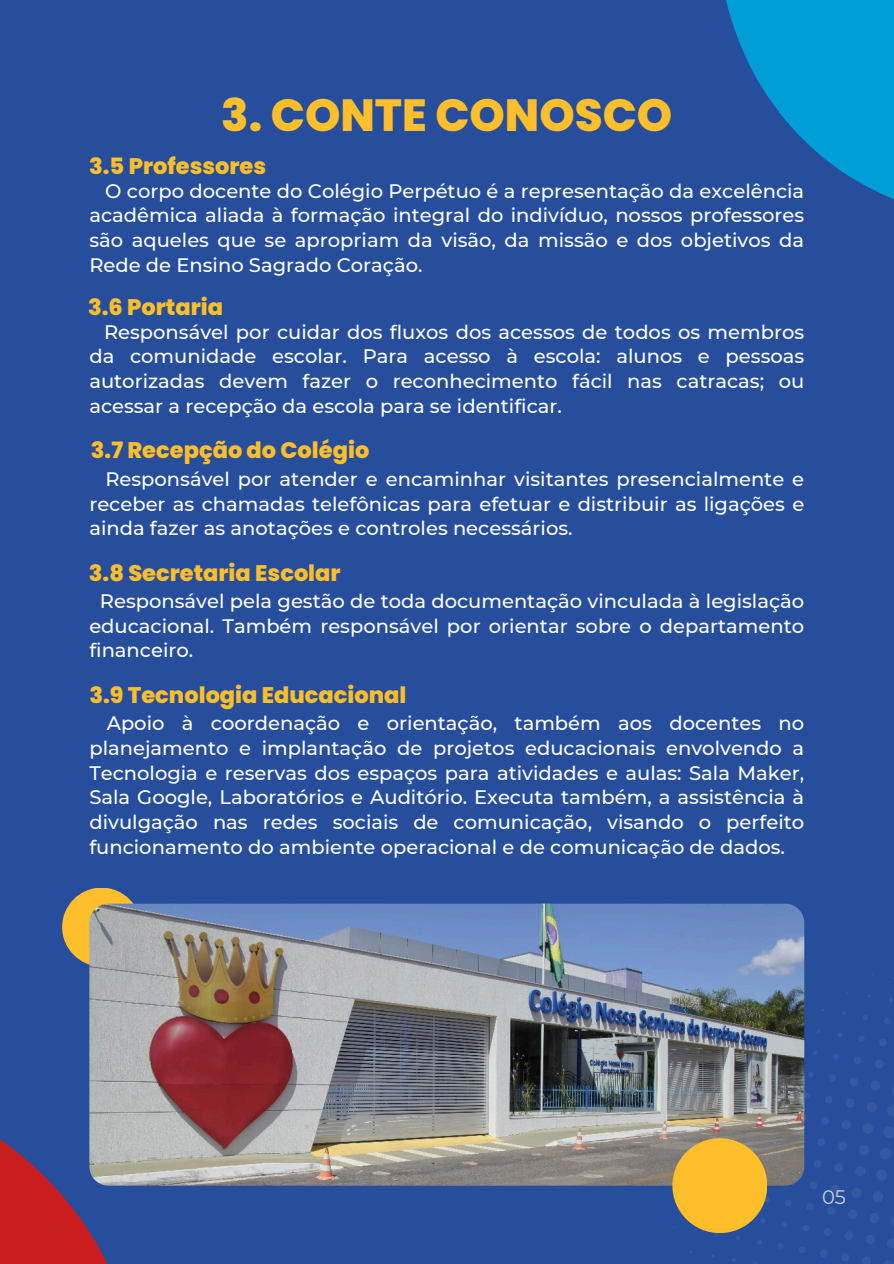
<style>
.page{position:relative;width:894px;height:1264px;background:#fff}
.page>*{position:absolute;margin:0;border:0;box-sizing:border-box;transform-origin:0 0}
.t1{font:800 45px "Poppins";color:#ffbf2a}
.t2{font:800 22.5px "Poppins";color:#ffbf2a}
.t3{font:500 19.5px/24.8px "Montserrat";color:#fff;text-align:justify}
.t4{font:19.5px "Montserrat";color:#d2d3d3}
</style>
<div class="page">
<div style="left:0;top:0;width:893px;height:1263px;background:#264e9d"></div>
<svg style="left:0;top:1139px;width:141px;height:124px"></svg>
<svg style="left:726px;top:0;width:167px;height:199px;fill:#009ed7"></svg>
<svg style="left:884px;top:1127px;width:9px;height:11px"></svg>
<svg style="left:887px;top:1105px;width:6px;height:11px"></svg>
<div style="left:879px;top:1147px;width:12px;height:12px;background:#3459a3;border-radius:50%"></div>
<svg style="left:893px;top:1194px;width:1px;height:12px"></svg>
<div style="left:875px;top:1169px;width:12px;height:11px;background:#3459a3;border-radius:50%"></div>
<div style="left:872px;top:1191px;width:11px;height:11px;background:#3459a3;border-radius:50%"></div>
<svg style="left:891px;top:1218px;width:2px;height:8px"></svg>
<div style="left:862px;top:1123px;width:11px;height:10px;background:#3459a3;border-radius:50%"></div>
<div style="left:858px;top:1144px;width:11px;height:11px;background:#3459a3;border-radius:50%"></div>
<div style="left:866px;top:1101px;width:10px;height:11px;background:#3459a3;border-radius:50%"></div>
<div style="left:854px;top:1165px;width:11px;height:11px;background:#3459a3;border-radius:50%"></div>
<svg style="left:887px;top:1238px;width:6px;height:10px"></svg>
<svg style="left:868px;top:1212px;width:11px;height:11px"></svg>
<div style="left:870px;top:1080px;width:10px;height:10px;background:#3459a3;border-radius:50%"></div>
<div style="left:851px;top:1187px;width:10px;height:10px;background:#3459a3;border-radius:50%"></div>
<div style="left:865px;top:1234px;width:9px;height:10px;background:#3459a3;border-radius:50%"></div>
<svg style="left:884px;top:1260px;width:8px;height:3px"></svg>
<svg style="left:847px;top:1209px;width:10px;height:10px"></svg>
<div style="left:837px;top:1141px;width:10px;height:9px;background:#3459a3;border-radius:50%"></div>
<div style="left:841px;top:1119px;width:9px;height:10px;background:#3459a3;border-radius:50%"></div>
<svg style="left:833px;top:1162px;width:10px;height:10px"></svg>
<div style="left:845px;top:1098px;width:9px;height:9px;background:#3459a3;border-radius:50%"></div>
<div style="left:874px;top:1059px;width:9px;height:9px;background:#3459a3;border-radius:50%"></div>
<div style="left:844px;top:1231px;width:9px;height:9px;background:#3459a3;border-radius:50%"></div>
<div style="left:830px;top:1184px;width:9px;height:9px;background:#3459a3;border-radius:50%"></div>
<svg style="left:863px;top:1257px;width:8px;height:6px"></svg>
<div style="left:826px;top:1206px;width:9px;height:8px;background:#3459a3;border-radius:50%"></div>
<div style="left:849px;top:1077px;width:9px;height:9px;background:#3459a3;border-radius:50%"></div>
<svg style="left:840px;top:1252px;width:9px;height:9px"></svg>
<div style="left:823px;top:1227px;width:8px;height:9px;background:#3459a3;border-radius:50%"></div>
<div style="left:816px;top:1138px;width:9px;height:8px;background:#3459a3;border-radius:50%"></div>
<div style="left:813px;top:1159px;width:8px;height:8px;background:#3459a3;border-radius:50%"></div>
<div style="left:820px;top:1116px;width:8px;height:8px;background:#3459a3;border-radius:50%"></div>
<div style="left:809px;top:1181px;width:8px;height:8px;background:#3459a3;border-radius:50%"></div>
<div style="left:878px;top:1038px;width:8px;height:8px;background:#3459a3;border-radius:50%"></div>
<div style="left:819px;top:1249px;width:8px;height:8px;background:#3459a3;border-radius:50%"></div>
<svg style="left:805px;top:1202px;width:8px;height:8px"></svg>
<div style="left:824px;top:1095px;width:8px;height:8px;background:#3459a3;border-radius:50%"></div>
<div style="left:853px;top:1056px;width:8px;height:8px;background:#3459a3;border-radius:50%"></div>
<div style="left:802px;top:1224px;width:7px;height:7px;background:#3459a3;border-radius:50%"></div>
<div style="left:828px;top:1074px;width:7px;height:7px;background:#3459a3;border-radius:50%"></div>
<div style="left:798px;top:1246px;width:7px;height:7px;background:#3459a3;border-radius:50%"></div>
<div style="left:788px;top:1178px;width:7px;height:6px;background:#7d746f;border-radius:50%"></div>
<div style="left:799px;top:1113px;width:7px;height:7px;background:#526c9a;border-radius:50%"></div>
<div style="left:784px;top:1199px;width:7px;height:7px;background:#3459a3;border-radius:50%"></div>
<div style="left:857px;top:1035px;width:7px;height:7px;background:#3459a3;border-radius:50%"></div>
<svg style="left:782px;top:1222px;width:5px;height:5px"></svg>
<div style="left:883px;top:1017px;width:6px;height:7px;background:#3459a3;border-radius:50%"></div>
<svg style="left:804px;top:1092px;width:6px;height:6px"></svg>
<svg style="left:778px;top:1243px;width:5px;height:5px"></svg>
<div style="left:832px;top:1053px;width:7px;height:6px;background:#3459a3;border-radius:50%"></div>
<svg style="left:764px;top:1196px;width:5px;height:6px"></svg>
<svg style="left:809px;top:1072px;width:4px;height:5px"></svg>
<svg style="left:761px;top:1218px;width:4px;height:5px"></svg>
<svg style="left:757px;top:1240px;width:4px;height:4px"></svg>
<svg style="left:863px;top:1015px;width:4px;height:5px"></svg>
<svg style="left:838px;top:1033px;width:4px;height:4px"></svg>
<svg style="left:813px;top:1051px;width:4px;height:4px"></svg>
<svg style="left:889px;top:998px;width:3px;height:4px"></svg>
<div style="left:62px;top:887px;width:79px;height:79px;background:#ffbf2a;border-radius:50%"></div>
<img style="left:89px;top:903px;width:715px;height:282px;border-radius:19px">
<div style="left:672px;top:1138px;width:95px;height:94px;background:#ffbf2a;border-radius:50%"></div>
<h2 class="t1" style="left:221px;top:84px;width:452px">3. CONTE CONOSCO</h2>
<p class="t2" style="left:89px;top:150px;width:179px">3.5 Professores</p>
<h1 class="t3" style="left:89px;top:178px;width:716px;text-indent:16px">O corpo docente do Colégio Perpétuo é a representação da excelência acadêmica aliada à formação integral do indivíduo, nossos professores são aqueles que se apropriam da visão, da missão e dos objetivos da Rede de Ensino Sagrado Coração.</h1>
<h2 class="t2" style="left:88px;top:291px;width:136px">3.6 Portaria</h2>
<h2 class="t3" style="left:89px;top:319px;width:716px;text-indent:15px">Responsável por cuidar dos fluxos dos acessos de todos os membros da comunidade escolar. Para acesso à escola: alunos e pessoas autorizadas devem fazer o reconhecimento fácil nas catracas; ou acessar a recepção da escola para se identificar.</h2>
<p class="t2" style="left:91px;top:435px;width:280px">3.7 Recepção do Colégio</p>
<p class="t3" style="left:89px;top:466px;width:716px;text-indent:16px">Responsável por atender e encaminhar visitantes presencialmente e receber as chamadas telefônicas para efetuar e distribuir as ligações e ainda fazer as anotações e controles necessários.</p>
<h2 class="t2" style="left:89px;top:557px;width:253px">3.8 Secretaria Escolar</h2>
<h2 class="t3" style="left:89px;top:588px;width:716px;text-indent:11px">Responsável pela gestão de toda documentação vinculada à legislação educacional. Também responsável por orientar sobre o departamento financeiro.</h2>
<p class="t2" style="left:89px;top:679px;width:318px">3.9 Tecnologia Educacional</p>
<p class="t3" style="left:89px;top:710px;width:716px;text-indent:17px">Apoio à coordenação e orientação, também aos docentes no planejamento e implantação de projetos educacionais envolvendo a Tecnologia e reservas dos espaços para atividades e aulas: Sala Maker, Sala Google, Laboratórios e Auditório. Executa também, a assistência à divulgação nas redes sociais de comunicação, visando o perfeito funcionamento do ambiente operacional e de comunicação de dados.</p>
<p class="t4" style="left:821px;top:1184px;width:25px">05</p>
</div>
